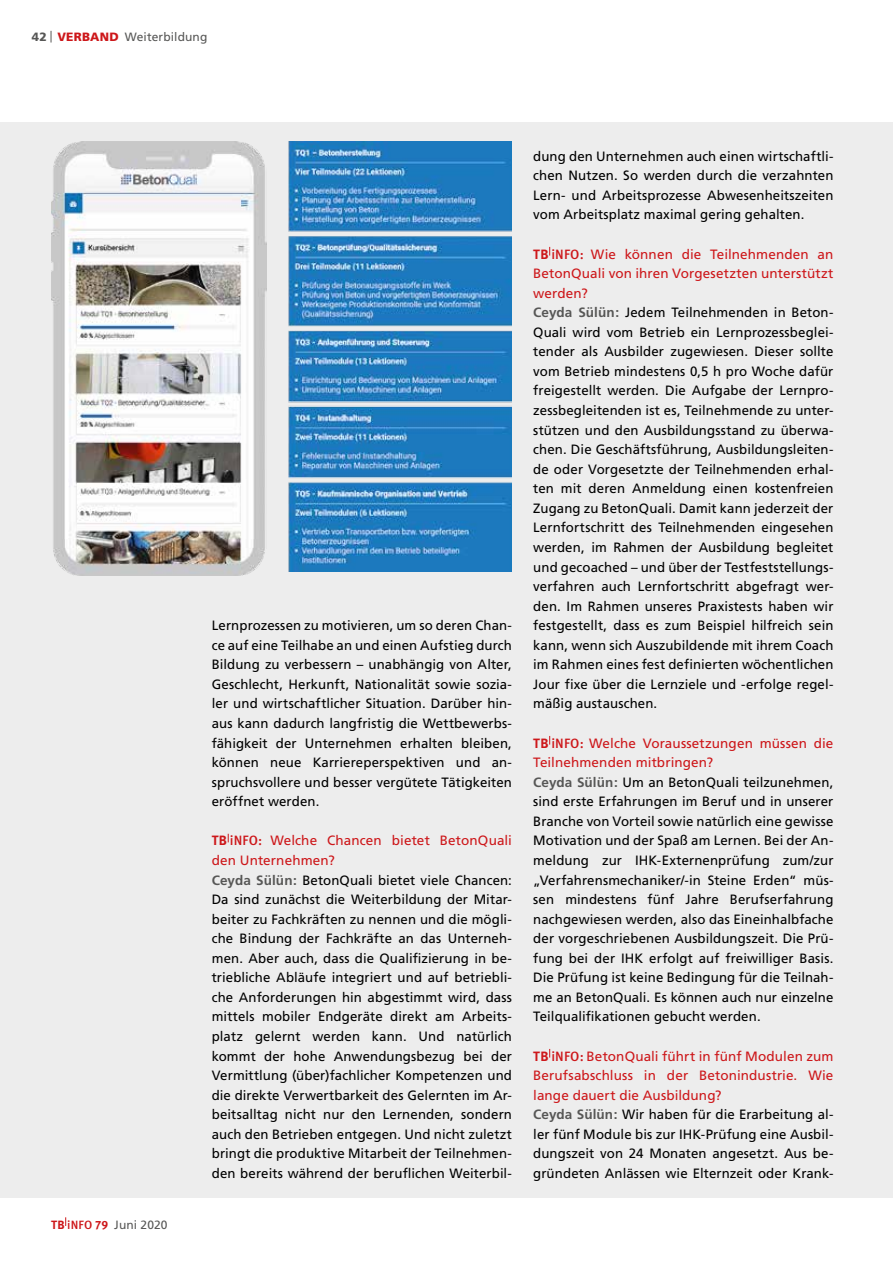
<style>
.page{position:relative;width:893px;height:1263px;background:#fff}
.page>*{position:absolute;margin:0;border:0;box-sizing:border-box;transform-origin:0 0}
.t1{font:13.5px/19.5px "Frutiger";letter-spacing:.01em;color:#000}
.t2{font:12px "Frutiger";letter-spacing:.01em;color:#575756}
.t3{font:900 12px "Frutiger";color:#575756}
.s1{font-weight:900;color:#cd171a}
.s2{font-family:"Meta OT";font-weight:700;color:#cd171a}
.s3{font-family:"Meta OT";font-weight:500;color:#cd171a}
.s4{color:#cd171a}
.s5{font-weight:700;color:#575756}
</style>
<div class="page">
<div style="left:0;top:122px;width:893px;height:1075px;background:#ededed"></div>
<svg style="left:51px;top:31px;width:1px;height:12px"></svg>
<img style="left:51px;top:141px;width:216px;height:434px">
<img style="left:288px;top:141px;width:224px;height:430px">
<p class="t3" style="left:32px;top:30px;width:17px">42</p>
<p class="t2" style="left:57px;top:30px;width:152px"><span class="s1">VERBAND</span> Weiterbildung</p>
<p class="t2" style="left:51px;top:1218px;width:118px"><span class="s2">TB</span> <span class="s3">iNFO</span> <span class="s2">79</span> Juni 2020</p>
<p class="t1" style="left:212px;top:616px;width:302px;text-align:justify">Lernprozessen zu motivieren, um so deren Chan&shy;ce auf eine Teilhabe an und einen Aufstieg durch Bildung zu verbessern – unabhängig von Alter, Geschlecht, Herkunft, Nationalität sowie sozia&shy;ler und wirtschaftlicher Situation. Darüber hin&shy;aus kann dadurch langfristig die Wettbewerbs&shy;fähigkeit der Unternehmen erhalten bleiben, können neue Karriereperspektiven und an&shy;spruchsvollere und besser vergütete Tätigkeiten eröffnet werden.</p>
<p class="t1" style="left:212px;top:831px;width:302px"><span class="s2">TB</span> <span class="s3">iNFO:</span> <span class="s4">Welche Chancen bietet BetonQuali den Unternehmen?<br></span><span class="s5">Ceyda Sülün:</span> BetonQuali bietet viele Chancen:<br>Da sind zunächst die Weiterbildung der Mitar&shy;beiter zu Fachkräften zu nennen und die mögli&shy;che Bindung der Fachkräfte an das Unterneh&shy;men. Aber auch, dass die Qualifizierung in be&shy;triebliche Abläufe integriert und auf betriebli&shy;che Anforderungen hin abgestimmt wird, dass mittels mobiler Endgeräte direkt am Arbeits&shy;platz gelernt werden kann. Und natürlich kommt der hohe Anwendungsbezug bei der Vermittlung (über)fachlicher Kompetenzen und die direkte Verwertbarkeit des Gelernten im Ar&shy;beitsalltag nicht nur den Lernenden, sondern auch den Betrieben entgegen. Und nicht zuletzt bringt die produktive Mitarbeit der Teilnehmen&shy;den bereits während der beruflichen Weiterbil-</p>
<p class="t1" style="left:533px;top:146px;width:302px;text-align:justify">dung den Unternehmen auch einen wirtschaftli&shy;chen Nutzen. So werden durch die verzahnten Lern- und Arbeitsprozesse Abwesenheitszeiten vom Arbeitsplatz maximal gering gehalten.</p>
<p class="t1" style="left:533px;top:244px;width:302px"><span class="s2">TB</span> <span class="s3">iNFO:</span> <span class="s4">Wie können die Teilnehmenden an BetonQuali von ihren Vorgesetzten unterstützt werden?<br></span><span class="s5">Ceyda Sülün:</span> Jedem Teilnehmenden in Beton-Quali wird vom Betrieb ein Lernprozessbeglei&shy;tender als Ausbilder zugewiesen. Dieser sollte vom Betrieb mindestens 0,5 h pro Woche dafür freigestellt werden. Die Aufgabe der Lernpro&shy;zessbegleitenden ist es, Teilnehmende zu unter&shy;stützen und den Ausbildungsstand zu überwa&shy;chen. Die Geschäftsführung, Ausbildungsleiten&shy;de oder Vorgesetzte der Teilnehmenden erhal&shy;ten mit deren Anmeldung einen kostenfreien Zugang zu BetonQuali. Damit kann jederzeit der Lernfortschritt des Teilnehmenden eingesehen werden, im Rahmen der Ausbildung begleitet und gecoached – und über der Testfeststellungs&shy;verfahren auch Lernfortschritt abgefragt wer&shy;den. Im Rahmen unseres Praxistests haben wir festgestellt, dass es zum Beispiel hilfreich sein kann, wenn sich Auszubildende mit ihrem Coach im Rahmen eines fest definierten wöchentlichen Jour fixe über die Lernziele und -erfolge regel&shy;mäßig austauschen.</p>
<p class="t1" style="left:533px;top:733px;width:302px"><span class="s2">TB</span> <span class="s3">iNFO:</span> <span class="s4">Welche Voraussetzungen müssen die Teilnehmenden mitbringen?<br></span><span class="s5">Ceyda Sülün:</span> Um an BetonQuali teilzunehmen, sind erste Erfahrungen im Beruf und in unserer Branche von Vorteil sowie natürlich eine gewisse Motivation und der Spaß am Lernen. Bei der An&shy;meldung zur IHK-Externenprüfung zum/zur „Verfahrensmechaniker/-in Steine Erden“ müs&shy;sen mindestens fünf Jahre Berufserfahrung nachgewiesen werden, also das Eineinhalbfache der vorgeschriebenen Ausbildungszeit. Die Prü&shy;fung bei der IHK erfolgt auf freiwilliger Basis.<br>Die Prüfung ist keine Bedingung für die Teilnah&shy;me an BetonQuali. Es können auch nur einzelne Teilqualifikationen gebucht werden.</p>
<p class="t1" style="left:533px;top:1046px;width:302px"><span class="s2">TB</span> <span class="s3">iNFO:</span> <span class="s4">BetonQuali führt in fünf Modulen zum Berufsabschluss in der Betonindustrie. Wie lange dauert die Ausbildung?<br></span><span class="s5">Ceyda Sülün:</span> Wir haben für die Erarbeitung al&shy;ler fünf Module bis zur IHK-Prüfung eine Ausbil&shy;dungszeit von 24 Monaten angesetzt. Aus be&shy;gründeten Anlässen wie Elternzeit oder Krank-</p>
</div>
